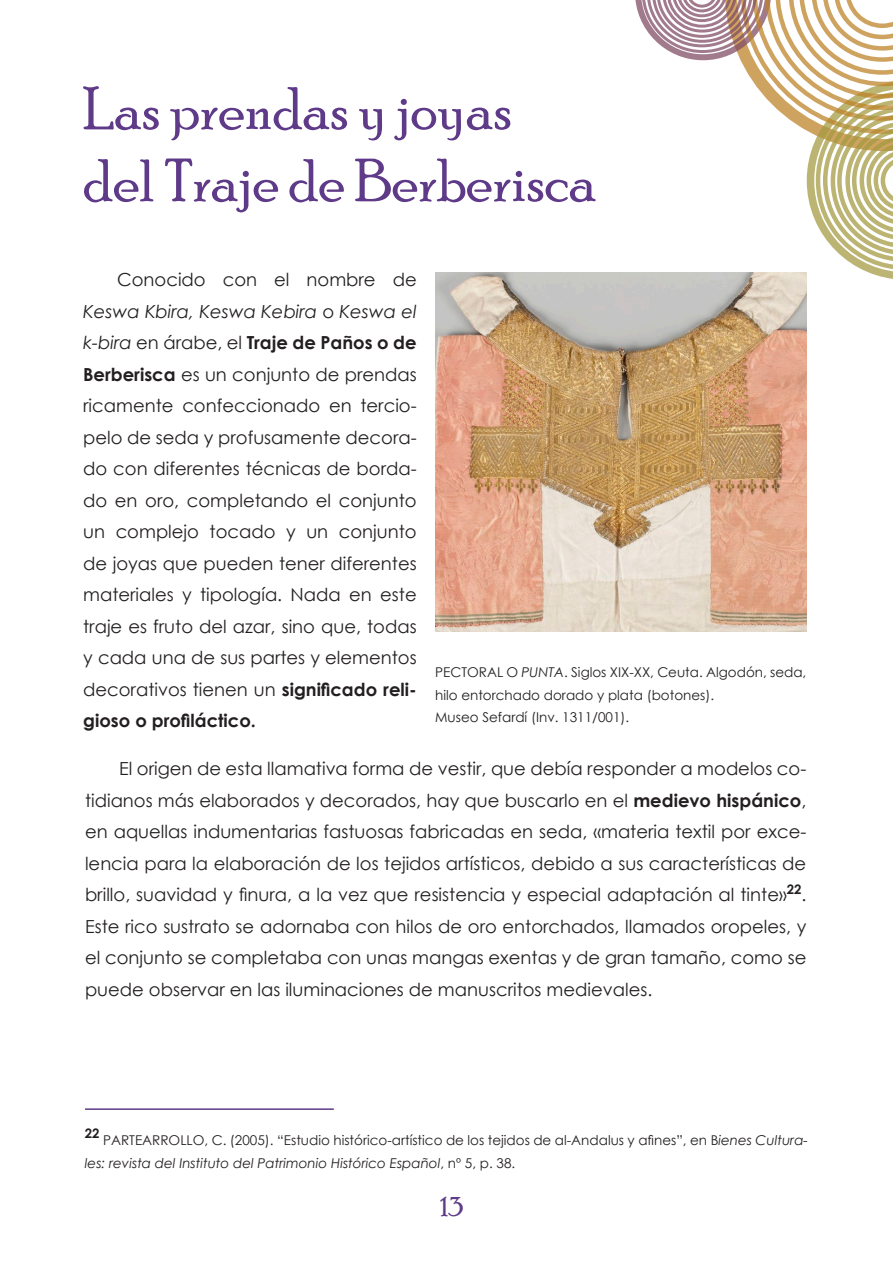
<style>
.page{position:relative;width:893px;height:1263px;background:#fff}
.page>*{position:absolute;margin:0;border:0;box-sizing:border-box;transform-origin:0 0}
.Titulos{font:60px "Poor Richard";color:#5e3a89}
.Titulos-2{font:27px "Poor Richard";color:#5e3a89}
.Texto{font:18px/31.5px "Century Gothic";color:#231f20;text-align:justify}
.Notas{font:13.5px/22.5px "Century Gothic";color:#231f20}
.Notas-2{font:700 13.05px "Century Gothic";color:#231f20}
.s1{font-style:italic}
.s2{font-weight:700}
</style>
<div class="page">
<svg style="left:635px;top:0;width:258px;height:280px"></svg>
<img style="left:435px;top:273px;width:371px;height:358px">
<hr style="left:85px;top:1108px;width:249px;height:2px;background:#5e3a89">
<p class="Titulos" style="left:83px;top:74px;width:430px">Las prendas y joyas</p>
<p class="Titulos" style="left:83px;top:146px;width:515px">del Traje de Berberisca</p>
<p class="Texto" style="left:83px;top:264px;width:335px;text-indent:34px">Conocido con el nombre de <span class="s1">Keswa Kbira, Keswa Kebira</span> o <span class="s1">Keswa el k-bira</span> en árabe, el <span class="s2">Traje de Paños o de Berberisca</span> es un conjunto de prendas ricamente confeccionado en tercio&shy;pelo de seda y profusamente decora&shy;do con diferentes técnicas de borda&shy;do en oro, completando el conjunto un complejo tocado y un conjunto de joyas que pueden tener diferentes materiales y tipología. Nada en este traje es fruto del azar, sino que, todas y cada una de sus partes y elementos decorativos tienen un <span class="s2">significado reli&shy;gioso o profiláctico.</span></p>
<p class="Notas" style="left:435px;top:661px;width:373px">PECTORAL O <span class="s1">PUNTA</span>. Siglos XIX-XX, Ceuta. Algodón, seda, hilo entorchado dorado y plata (botones).</p>
<p class="Notas" style="left:435px;top:706px;width:196px">Museo Sefardí (Inv. 1311/001).</p>
<p class="Texto" style="left:85px;top:753px;width:723px;text-indent:34px">El origen de esta llamativa forma de vestir, que debía responder a modelos co&shy;tidianos más elaborados y decorados, hay que buscarlo en el <span class="s2">medievo hispánico</span>, en aquellas indumentarias fastuosas fabricadas en seda, «materia textil por exce&shy;lencia para la elaboración de los tejidos artísticos, debido a sus características de brillo, suavidad y finura, a la vez que resistencia y especial adaptación al tinte»<sup>22</sup>.<br>Este rico sustrato se adornaba con hilos de oro entorchados, llamados oropeles, y el conjunto se completaba con unas mangas exentas y de gran tamaño, como se puede observar en las iluminaciones de manuscritos medievales.</p>
<p class="Notas-2" style="left:85px;top:1123px;width:16px">22</p>
<p class="Notas" style="left:85px;top:1129px;width:725px;text-indent:18px">PARTEARROLLO, C. (2005). “Estudio histórico-artístico de los tejidos de al-Andalus y afines”, en B<span class="s1">ienes Cultura&shy;les: revista del Instituto del Patrimonio Histórico Español</span>, nº 5, p. 38.</p>
<p class="Titulos-2" style="left:440px;top:1191px;width:25px">13</p>
</div>
